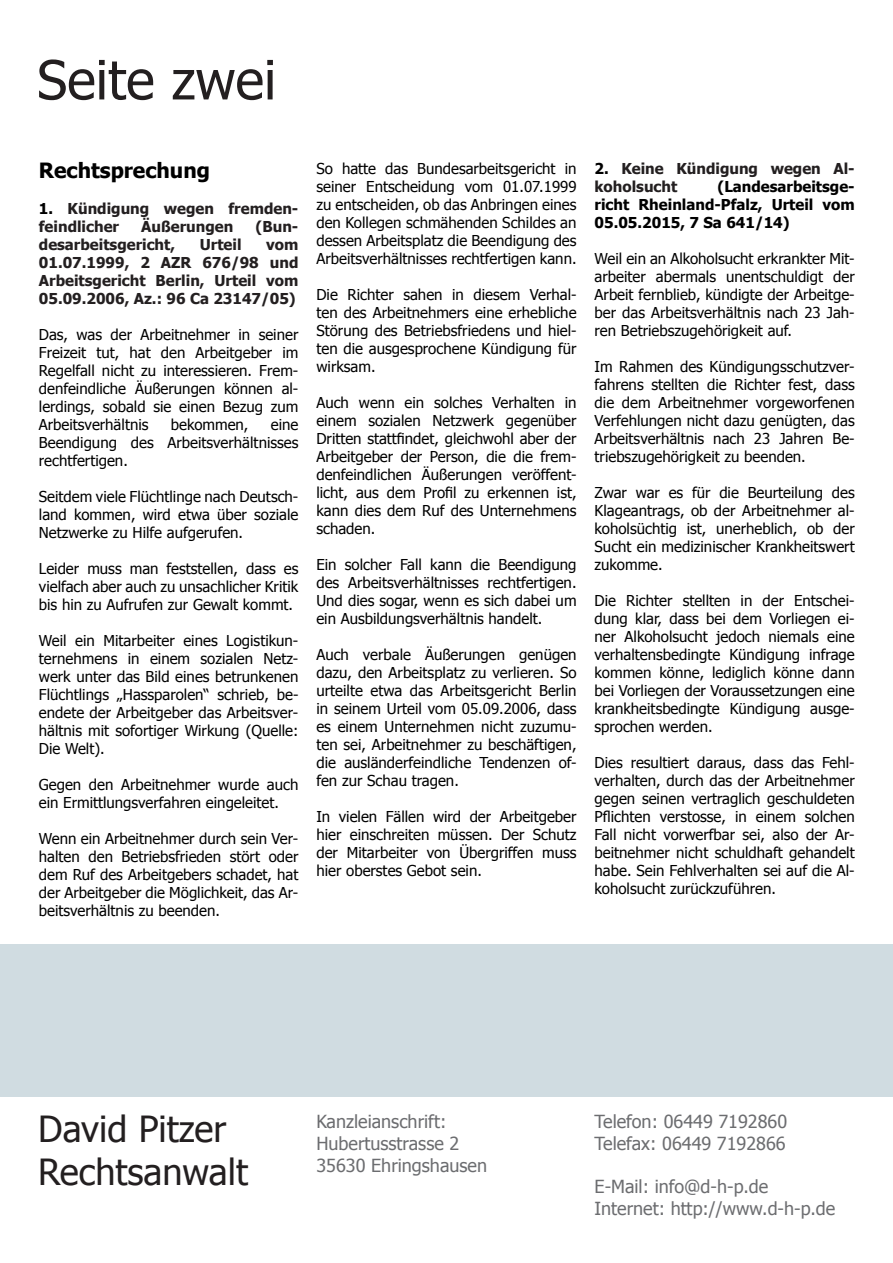
<style>
.page{position:relative;width:893px;height:1263px;background:#fff}
.page>*{position:absolute;margin:0;border:0;box-sizing:border-box;transform-origin:0 0}
.t1{font:54px "Tahoma";color:#231f20}
.t2{font:36px/43.2px "Tahoma";color:#231f20}
.t3{font:700 21px "Tahoma";color:#000}
.t4{font:18px/21.6px "Tahoma";color:#6c6d70}
.t5{font:15px/18px "Tahoma";color:#000;text-align:justify}
.t6{font:700 15px/18px "Tahoma";color:#231f20}
.t7{font:700 15px/18px "Tahoma";color:#000;text-align:justify}
.s1{color:#000}
</style>
<div class="page">
<h1 class="t1" style="left:37px;top:44px;width:241px">Seite zwei</h1>
<h3 class="t3" style="left:39px;top:156px;width:173px">Rechtsprechung</h3>
<p class="t6" style="left:39px;top:199px;width:261px"><span class="s1">1.</span> Kündigung wegen fremden&shy;feindlicher</p>
<p class="t6" style="left:141px;top:217px;width:94px">Äußerungen</p>
<p class="t6" style="left:256px;top:217px;width:44px">(Bun-</p>
<p class="t6" style="left:39px;top:235px;width:138px">desarbeitsgericht,</p>
<p class="t6" style="left:200px;top:235px;width:43px">Urteil</p>
<p class="t6" style="left:39px;top:235px;width:261px;text-align:justify;text-indent:227px">vom 01.07.1999, 2 AZR 676/98 und Arbeitsgericht Berlin, Urteil vom 05.09.2006, Az.: 96 Ca 23147/05)</p>
<p class="t5" style="left:39px;top:325px;width:261px">Das, was der Arbeitnehmer in seiner Freizeit tut, hat den Arbeitgeber im Regelfall nicht zu interessieren. Frem&shy;denfeindliche Äußerungen können al&shy;lerdings, sobald sie einen Bezug zum Arbeitsverhältnis</p>
<p class="t5" style="left:171px;top:415px;width:79px">bekommen,</p>
<p class="t5" style="left:39px;top:415px;width:261px;text-indent:232px">eine Beendigung des Arbeitsverhältnisses rechtfertigen.</p>
<p class="t5" style="left:39px;top:487px;width:261px">Seitdem viele Flüchtlinge nach Deutsch&shy;land kommen, wird etwa über soziale Netzwerke zu Hilfe aufgerufen.</p>
<p class="t5" style="left:39px;top:559px;width:261px">Leider muss man feststellen, dass es vielfach aber auch zu unsachlicher Kritik bis hin zu Aufrufen zur Gewalt kommt.</p>
<p class="t5" style="left:39px;top:631px;width:261px">Weil ein Mitarbeiter eines Logistikun&shy;ternehmens in einem sozialen Netz&shy;werk unter das Bild eines betrunkenen Flüchtlings „Hassparolen“ schrieb, be&shy;endete der Arbeitgeber das Arbeitsver&shy;hältnis mit sofortiger Wirkung (Quelle:<br>Die Welt).</p>
<p class="t5" style="left:39px;top:775px;width:261px">Gegen den Arbeitnehmer wurde auch ein Ermittlungsverfahren eingeleitet.</p>
<p class="t5" style="left:39px;top:829px;width:261px">Wenn ein Arbeitnehmer durch sein Ver&shy;halten den Betriebsfrieden stört oder dem Ruf des Arbeitgebers schadet, hat der Arbeitgeber die Möglichkeit, das Ar&shy;beitsverhältnis zu beenden.</p>
<p class="t5" style="left:316px;top:158px;width:262px">So hatte das Bundesarbeitsgericht in seiner Entscheidung vom 01.07.1999 zu entscheiden, ob das Anbringen eines den Kollegen schmähenden Schildes an dessen Arbeitsplatz die Beendigung des Arbeitsverhältnisses rechtfertigen kann.</p>
<p class="t5" style="left:316px;top:284px;width:262px">Die Richter sahen in diesem Verhal&shy;ten des Arbeitnehmers eine erhebliche Störung des Betriebsfriedens und hiel&shy;ten die ausgesprochene Kündigung für wirksam.</p>
<p class="t5" style="left:316px;top:392px;width:262px">Auch wenn ein solches Verhalten in einem sozialen Netzwerk gegenüber Dritten stattfindet, gleichwohl aber der Arbeitgeber der Person, die die frem&shy;denfeindlichen Äußerungen veröffent&shy;licht, aus dem Profil zu erkennen ist, kann dies dem Ruf des Unternehmens schaden.</p>
<p class="t5" style="left:316px;top:554px;width:262px">Ein solcher Fall kann die Beendigung des Arbeitsverhältnisses rechtfertigen.<br>Und dies sogar, wenn es sich dabei um ein Ausbildungsverhältnis handelt.</p>
<p class="t5" style="left:316px;top:644px;width:262px">Auch verbale Äußerungen genügen dazu, den Arbeitsplatz zu verlieren. So urteilte etwa das Arbeitsgericht Berlin in seinem Urteil vom 05.09.2006, dass es einem Unternehmen nicht zuzumu&shy;ten sei, Arbeitnehmer zu beschäftigen, die ausländerfeindliche Tendenzen of&shy;fen zur Schau tragen.</p>
<p class="t5" style="left:316px;top:806px;width:262px">In vielen Fällen wird der Arbeitgeber hier einschreiten müssen. Der Schutz der Mitarbeiter von Übergriffen muss hier oberstes Gebot sein.</p>
<p class="t6" style="left:595px;top:158px;width:262px"><span class="s1">2.</span> Keine Kündigung wegen Al&shy;koholsucht</p>
<p class="t7" style="left:595px;top:176px;width:262px;text-indent:123px">(Landesarbeitsge&shy;richt Rheinland-Pfalz, Urteil vom 05.05.2015, 7 Sa 641/14)</p>
<p class="t5" style="left:595px;top:248px;width:262px">Weil ein an Alkoholsucht erkrankter Mit&shy;arbeiter abermals unentschuldigt der Arbeit fernblieb, kündigte der Arbeitge&shy;ber das Arbeitsverhältnis nach 23 Jah&shy;ren Betriebszugehörigkeit auf.</p>
<p class="t5" style="left:595px;top:356px;width:262px">Im Rahmen des Kündigungsschutzver&shy;fahrens stellten die Richter fest, dass die dem Arbeitnehmer vorgeworfenen Verfehlungen nicht dazu genügten, das Arbeitsverhältnis nach 23 Jahren Be&shy;triebszugehörigkeit zu beenden.</p>
<p class="t5" style="left:595px;top:482px;width:262px">Zwar war es für die Beurteilung des Klageantrags, ob der Arbeitnehmer al&shy;koholsüchtig ist, unerheblich, ob der Sucht ein medizinischer Krankheitswert zukomme.</p>
<p class="t5" style="left:595px;top:590px;width:262px">Die Richter stellten in der Entschei&shy;dung klar, dass bei dem Vorliegen ei&shy;ner Alkoholsucht jedoch niemals eine verhaltensbedingte Kündigung infrage kommen könne, lediglich könne dann bei Vorliegen der Voraussetzungen eine krankheitsbedingte Kündigung ausge&shy;sprochen werden.</p>
<p class="t5" style="left:595px;top:752px;width:262px">Dies resultiert daraus, dass das Fehl&shy;verhalten, durch das der Arbeitnehmer gegen seinen vertraglich geschuldeten Pflichten verstosse, in einem solchen Fall nicht vorwerfbar sei, also der Ar&shy;beitnehmer nicht schuldhaft gehandelt habe. Sein Fehlverhalten sei auf die Al&shy;koholsucht zurückzuführen.</p>
<h2 class="t2" style="left:38px;top:1106px;width:211px">David Pitzer<br>Rechtsanwalt</h2>
<p class="t4" style="left:316px;top:1110px;width:172px">Kanzleianschrift:<br>Hubertusstrasse 2<br>35630 Ehringshausen</p>
<p class="t4" style="left:595px;top:1110px;width:194px">Telefon: 06449 7192860<br>Telefax: 06449 7192866</p>
<p class="t4" style="left:595px;top:1175px;width:242px">E-Mail: info@d-h-p.de<br>Internet: http://www.d-h-p.de</p>
</div>
